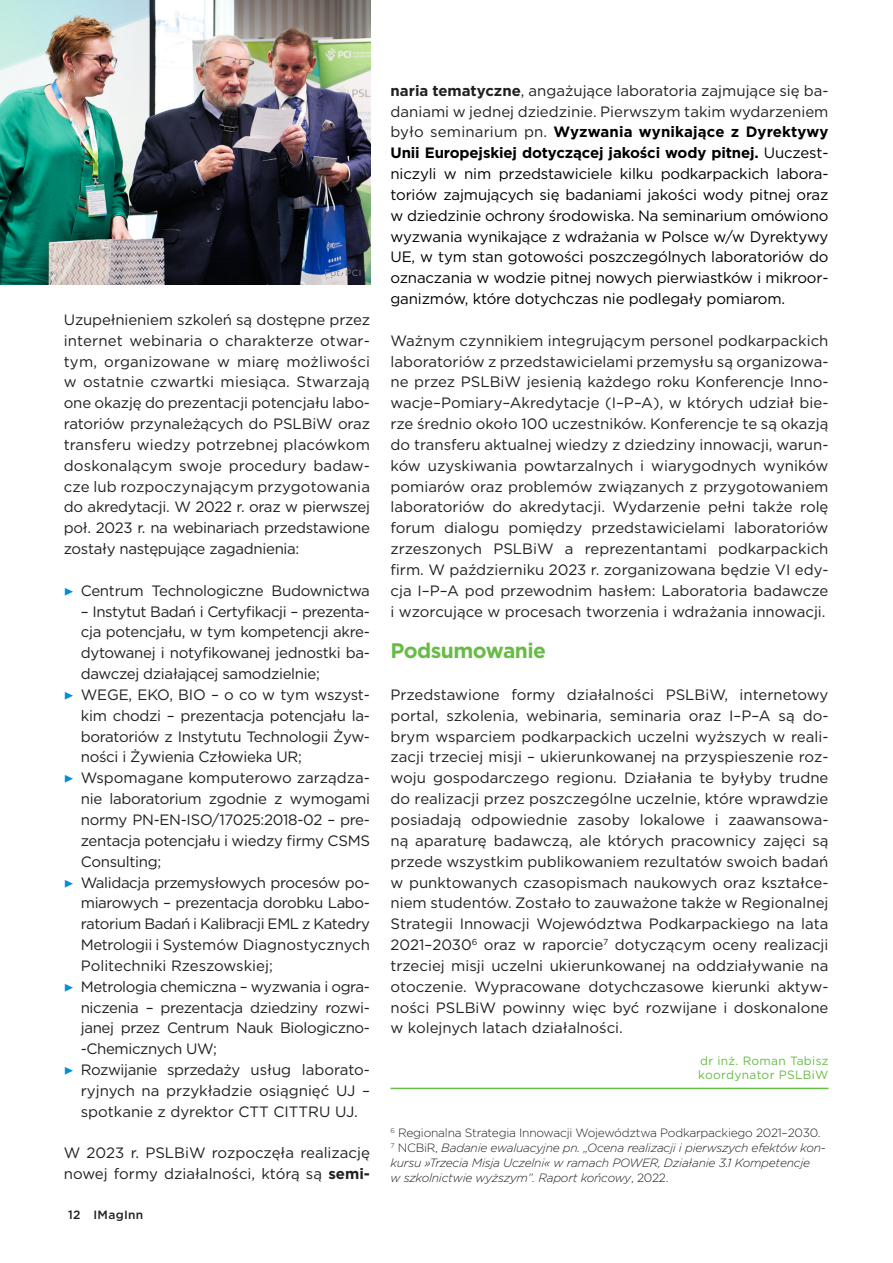
<style>
.page{position:relative;width:893px;height:1263px;background:#fff}
.page>*{position:absolute;margin:0;border:0;box-sizing:border-box;transform-origin:0 0}
.podtytuł{font:700 21px "Gotham";letter-spacing:-.025em;color:#68bc45}
.tresc{font:15px/20.9px "Gotham";letter-spacing:-.02em;color:#231f20;text-align:justify}
.tresc-2{font:15px/20.9px "Gotham";letter-spacing:-.01em;color:#000;text-align:justify}
.tresc-3{font:15px/20.9px "Gotham";color:#231f20}
.przypis{font:italic 300 12px/15px "Gotham";letter-spacing:-.02em;color:#231f20}
.przypis-2{font:300 12px "Gotham";letter-spacing:-.02em;color:#231f20}
.autor{font:12px/14.4px "Gotham";letter-spacing:.025em;color:#68bc45}
.t1{font:500 12px "Gotham";letter-spacing:.025em;color:#231f20}
.źródło_zdjęcia{font:9px "Gotham";letter-spacing:.025em;color:#808285}
.s1{font-family:"Minion Pro";font-size:16.5px;color:#008ed4}
.s2{font-weight:700}
.s3{font-weight:700;color:#231f20}
.s4{color:#231f20}
.s5{font-style:normal}
</style>
<div class="page">
<hr style="left:390px;top:1088px;width:438px;height:1px;background:#68bc45">
<img style="left:0;top:0;width:370px;height:285px">
<p class="źródło_zdjęcia" style="left:324px;top:267px;width:38px">Fot. PCI</p>
<p class="tresc" style="left:64px;top:309px;width:308px">Uzupełnieniem szkoleń są dostępne przez internet webinaria o charakterze otwar&shy;tym, organizowane w miarę możliwości w ostatnie czwartki miesiąca. Stwarzają one okazję do prezentacji potencjału labo&shy;ratoriów przynależących do PSLBiW oraz transferu wiedzy potrzebnej placówkom doskonalącym swoje procedury badaw&shy;cze lub rozpoczynającym przygotowania do akredytacji. W 2022 r. oraz w pierwszej poł. 2023 r. na webinariach przedstawione zostały następujące zagadnienia:</p>
<p class="tresc" style="left:64px;top:580px;width:308px"><span class="s1">▶</span> Centrum Technologiczne Budownictwa</p>
<p class="tresc" style="left:81px;top:600px;width:291px">– Instytut Badań i Certyfikacji – prezenta&shy;cja potencjału, w tym kompetencji akre&shy;dytowanej i notyfikowanej jednostki ba&shy;dawczej działającej samodzielnie;</p>
<p class="tresc" style="left:81px;top:684px;width:291px;text-indent:-17px"><span class="s1">▶</span> WEGE, EKO, BIO – o co w tym wszyst&shy;kim chodzi – prezentacja potencjału la&shy;boratoriów z Instytutu Technologii Żyw&shy;ności i Żywienia Człowieka UR;</p>
<p class="tresc" style="left:81px;top:767px;width:291px;text-indent:-17px"><span class="s1">▶</span> Wspomagane komputerowo zarządza&shy;nie laboratorium zgodnie z wymogami normy PN-EN-ISO/17025:2018-02 – pre&shy;zentacja potencjału i wiedzy firmy CSMS Consulting;</p>
<p class="tresc" style="left:81px;top:871px;width:291px;text-indent:-17px"><span class="s1">▶</span> Walidacja przemysłowych procesów po&shy;miarowych – prezentacja dorobku Labo&shy;ratorium Badań i Kalibracji EML z Katedry Metrologii i Systemów Diagnostycznych Politechniki Rzeszowskiej;</p>
<p class="tresc" style="left:81px;top:976px;width:291px;text-indent:-17px"><span class="s1">▶</span> Metrologia chemiczna – wyzwania i ogra&shy;niczenia – prezentacja dziedziny rozwi&shy;janej przez Centrum Nauk Biologiczno--Chemicznych UW;</p>
<p class="tresc" style="left:81px;top:1059px;width:291px;text-indent:-17px"><span class="s1">▶</span> Rozwijanie sprzedaży usług laborato&shy;ryjnych na przykładzie osiągnięć UJ – spotkanie z dyrektor CTT CITTRU UJ.</p>
<p class="tresc-3" style="left:64px;top:1142px;width:308px">W 2023 r. PSLBiW rozpoczęła realizację nowej formy działalności, którą są <span class="s2">semi-</span></p>
<p class="t1" style="left:68px;top:1206px;width:77px">12 IMagInn</p>
<p class="tresc-2" style="left:390px;top:80px;width:439px"><span class="s3">naria tematyczne</span><span class="s4">, angażujące laboratoria zajmujące się ba&shy;daniami w jednej dziedzinie. Pierwszym takim wydarzeniem było seminarium pn.</span> <span class="s2">Wyzwania wynikające z Dyrektywy Unii Europejskiej dotyczącej jakości wody pitnej.</span> Uuczest&shy;niczyli w nim przedstawiciele kilku podkarpackich labora&shy;toriów zajmujących się badaniami jakości wody pitnej oraz w dziedzinie ochrony środowiska. Na seminarium omówiono wyzwania wynikające z wdrażania w Polsce w/w Dyrektywy UE, w tym stan gotowości poszczególnych laboratoriów do oznaczania w wodzie pitnej nowych pierwiastków i mikroor&shy;ganizmów, które dotychczas nie podlegały pomiarom.</p>
<p class="tresc" style="left:390px;top:330px;width:439px">Ważnym czynnikiem integrującym personel podkarpackich laboratoriów z przedstawicielami przemysłu są organizowa&shy;ne przez PSLBiW jesienią każdego roku Konferencje Inno&shy;wacje–Pomiary–Akredytacje (I–P–A), w których udział bie&shy;rze średnio około 100 uczestników. Konferencje te są okazją do transferu aktualnej wiedzy z dziedziny innowacji, warun&shy;ków uzyskiwania powtarzalnych i wiarygodnych wyników pomiarów oraz problemów związanych z przygotowaniem laboratoriów do akredytacji. Wydarzenie pełni także rolę forum dialogu pomiędzy przedstawicielami laboratoriów zrzeszonych PSLBiW a reprezentantami podkarpackich firm. W październiku 2023 r. zorganizowana będzie VI edy&shy;cja I–P–A pod przewodnim hasłem: Laboratoria badawcze i wzorcujące w procesach tworzenia i wdrażania innowacji.</p>
<p class="podtytuł" style="left:390px;top:637px;width:157px">Podsumowanie</p>
<p class="tresc" style="left:390px;top:684px;width:439px">Przedstawione formy działalności PSLBiW, internetowy portal, szkolenia, webinaria, seminaria oraz I–P–A są do&shy;brym wsparciem podkarpackich uczelni wyższych w reali&shy;zacji trzeciej misji – ukierunkowanej na przyspieszenie roz&shy;woju gospodarczego regionu. Działania te byłyby trudne do realizacji przez poszczególne uczelnie, które wprawdzie posiadają odpowiednie zasoby lokalowe i zaawansowa&shy;ną aparaturę badawczą, ale których pracownicy zajęci są przede wszystkim publikowaniem rezultatów swoich badań w punktowanych czasopismach naukowych oraz kształce&shy;niem studentów. Zostało to zauważone także w Regionalnej Strategii Innowacji Województwa Podkarpackiego na lata 2021–2030<sup>6</sup> oraz w raporcie<sup>7</sup> dotyczącym oceny realizacji trzeciej misji uczelni ukierunkowanej na oddziaływanie na otoczenie. Wypracowane dotychczasowe kierunki aktyw&shy;ności PSLBiW powinny więc być rozwijane i doskonalone w kolejnych latach działalności.</p>
<p class="autor" style="left:698px;top:1053px;width:132px">dr inż. Roman Tabisz koordynator PSLBiW</p>
<p class="przypis-2" style="left:390px;top:1125px;width:432px"><sup>6</sup> Regionalna Strategia Innowacji Województwa Podkarpackiego 2021–2030.</p>
<p class="przypis" style="left:390px;top:1140px;width:437px"><sup>7</sup> <span class="s5">NCBiR,</span> Badanie ewaluacyjne pn. „Ocena realizacji i pierwszych efektów kon&shy;kursu »Trzecia Misja Uczelni« w ramach POWER, Działanie 3.1 Kompetencje<br>w szkolnictwie wyższym”. Raport końcowy<span class="s5">, 2022.</span></p>
</div>
